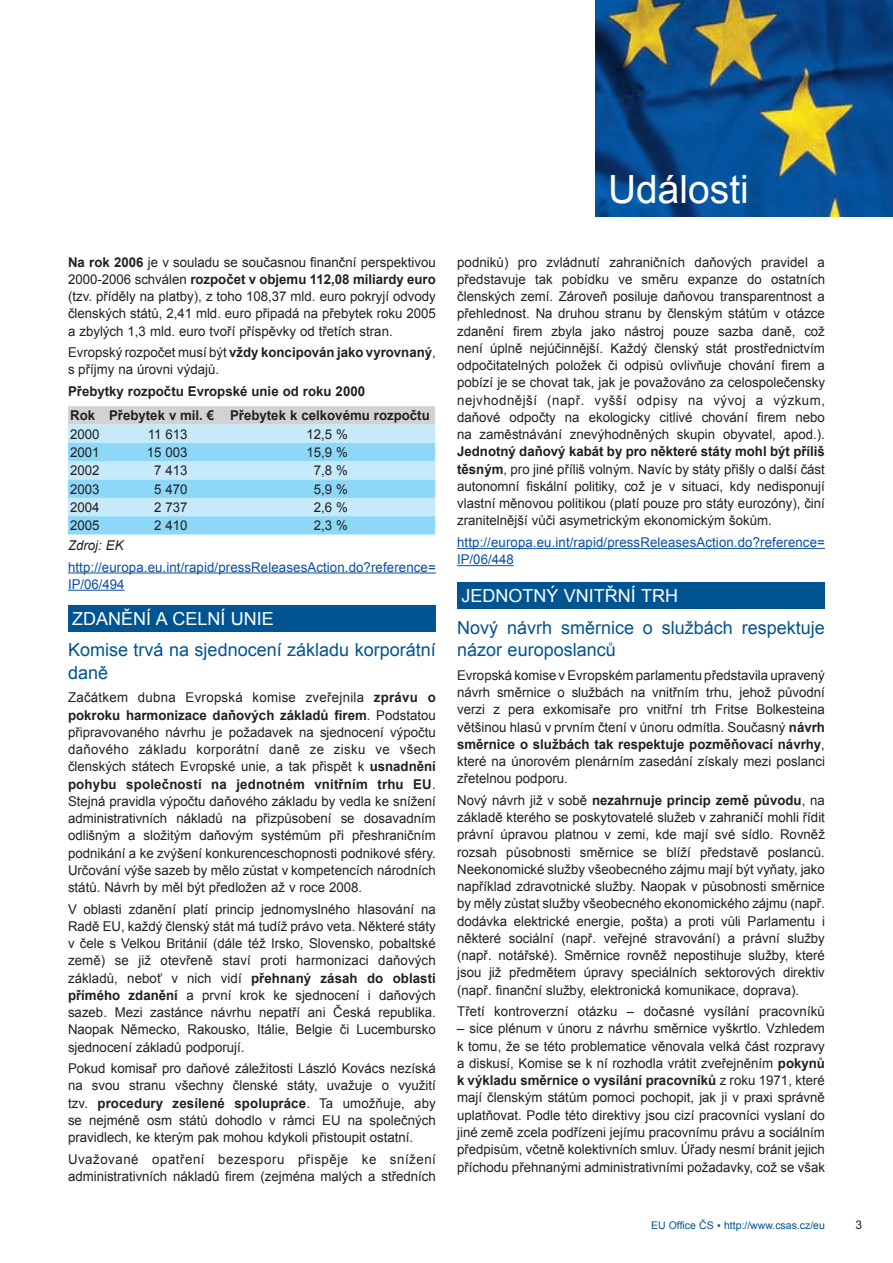
<style>
.page{position:relative;width:893px;height:1263px;background:#fff}
.page>*{position:absolute;margin:0;border:0;box-sizing:border-box;transform-origin:0 0}
.t1{font:39px "Arial";color:#fff}
.t2{font:18px/22.5px "Arial";color:#005492}
.t3{font:18px "Arial";color:#fff}
.t4{font:13.5px/17.2px "Arial";color:#231f20;text-align:justify}
.t5{font:13.5px/17.2px "Arial";letter-spacing:.01em;color:#094fa3}
.t6{font:700 13.5px/24.3px "Arial";color:#231f20}
.t7{font:italic 13.5px "Arial";color:#231f20}
.t8{font:12px "Arial";color:#231f20}
.t9{font:10.5px "Arial";color:#005492}
.s1{font-weight:700}
</style>
<div class="page">
<img style="left:595px;top:0;width:298px;height:217px">
<svg style="left:68px;top:406px;width:367px;height:128px;background:#afdef3"></svg>
<hr style="left:68px;top:572px;width:368px;height:1px;background:#094fa3">
<hr style="left:68px;top:590px;width:57px;height:1px;background:#094fa3">
<hr style="left:457px;top:548px;width:368px;height:1px;background:#094fa3">
<hr style="left:457px;top:565px;width:57px;height:1px;background:#094fa3">
<div style="left:68px;top:605px;width:368px;height:26px;background:#005492"></div>
<div style="left:457px;top:583px;width:368px;height:26px;background:#005492"></div>
<h1 class="t1" style="left:608px;top:163px;width:142px">Události</h1>
<p class="t4" style="left:68px;top:253px;width:369px"><span class="s1">Na rok 2006</span> je v souladu se současnou finanční perspektivou 2000-2006 schválen <span class="s1">rozpočet v objemu 112,08 miliardy euro </span>(tzv. příděly na platby), z toho 108,37 mld. euro pokryjí odvody členských států, 2,41 mld. euro připadá na přebytek roku 2005 a zbylých 1,3 mld. euro tvoří příspěvky od třetích stran.</p>
<p class="t4" style="left:68px;top:344px;width:369px">Evropský rozpočet musí být <span class="s1">vždy koncipován jako vyrovnaný</span>, s příjmy na úrovni výdajů.</p>
<p class="t6" style="left:68px;top:379px;width:363px">Přebytky rozpočtu Evropské unie od roku 2000<br>Rok Přebytek v mil. € Přebytek k celkovému rozpočtu</p>
<p class="t4" style="left:70px;top:425px;width:31px">2000</p>
<p class="t4" style="left:148px;top:425px;width:41px">11 613</p>
<p class="t4" style="left:306px;top:425px;width:43px">12,5 %</p>
<p class="t4" style="left:70px;top:444px;width:31px">2001</p>
<p class="t4" style="left:147px;top:444px;width:42px">15 003</p>
<p class="t4" style="left:306px;top:444px;width:43px">15,9 %</p>
<p class="t4" style="left:70px;top:462px;width:31px">2002</p>
<p class="t4" style="left:154px;top:462px;width:35px">7 413</p>
<p class="t4" style="left:314px;top:462px;width:36px">7,8 %</p>
<p class="t4" style="left:70px;top:480px;width:31px">2003</p>
<p class="t4" style="left:154px;top:480px;width:35px">5 470</p>
<p class="t4" style="left:314px;top:480px;width:36px">5,9 %</p>
<p class="t4" style="left:70px;top:499px;width:31px">2004</p>
<p class="t4" style="left:154px;top:499px;width:35px">2 737</p>
<p class="t4" style="left:314px;top:499px;width:36px">2,6 %</p>
<p class="t4" style="left:70px;top:517px;width:31px">2005</p>
<p class="t4" style="left:154px;top:517px;width:35px">2 410</p>
<p class="t4" style="left:314px;top:517px;width:36px">2,3 %</p>
<p class="t7" style="left:68px;top:537px;width:57px">Zdroj: EK</p>
<p class="t5" style="left:68px;top:558px;width:369px">http://europa.eu.int/rapid/pressReleasesAction.do?reference=<br>IP/06/494</p>
<h2 class="t3" style="left:72px;top:607px;width:203px">ZDANĚNÍ A CELNÍ UNIE</h2>
<h2 class="t2" style="left:68px;top:639px;width:369px">Komise trvá na sjednocení základu korporátní daně</h2>
<p class="t4" style="left:68px;top:689px;width:369px">Začátkem dubna Evropská komise zveřejnila <span class="s1">zprávu o pokroku harmonizace daňových základů firem</span>. Podstatou připravovaného návrhu je požadavek na sjednocení výpočtu daňového základu korporátní daně ze zisku ve všech členských státech Evropské unie, a tak přispět k <span class="s1">usnadnění pohybu společností na jednotném vnitřním trhu EU</span>.<br>Stejná pravidla výpočtu daňového základu by vedla ke snížení administrativních nákladů na přizpůsobení se dosavadním odlišným a složitým daňovým systémům při přeshraničním podnikání a ke zvýšení konkurenceschopnosti podnikové sféry.<br>Určování výše sazeb by mělo zůstat v kompetencích národních států. Návrh by měl být předložen až v roce 2008.</p>
<p class="t4" style="left:68px;top:900px;width:369px">V oblasti zdanění platí princip jednomyslného hlasování na Radě EU, každý členský stát má tudíž právo veta. Některé státy v čele s Velkou Británií (dále též Irsko, Slovensko, pobaltské země) se již otevřeně staví proti harmonizaci daňových základů, neboť v nich vidí <span class="s1">přehnaný zásah do oblasti přímého zdanění</span> a první krok ke sjednocení i daňových sazeb. Mezi zastánce návrhu nepatří ani Česká republika.<br>Naopak Německo, Rakousko, Itálie, Belgie či Lucembursko sjednocení základů podporují.</p>
<p class="t4" style="left:68px;top:1060px;width:369px">Pokud komisař pro daňové záležitosti László Kovács nezíská na svou stranu všechny členské státy, uvažuje o využití tzv. <span class="s1">procedury zesílené spolupráce</span>. Ta umožňuje, aby se nejméně osm států dohodlo v rámci EU na společných pravidlech, ke kterým pak mohou kdykoli přistoupit ostatní.</p>
<p class="t4" style="left:68px;top:1150px;width:369px">Uvažované opatření bezesporu přispěje ke snížení administrativních nákladů firem (zejména malých a středních</p>
<p class="t4" style="left:457px;top:253px;width:369px">podniků) pro zvládnutí zahraničních daňových pravidel a představuje tak pobídku ve směru expanze do ostatních členských zemí. Zároveň posiluje daňovou transparentnost a přehlednost. Na druhou stranu by členským státům v otázce zdanění firem zbyla jako nástroj pouze sazba daně, což není úplně nejúčinnější. Každý členský stát prostřednictvím odpočitatelných položek či odpisů ovlivňuje chování firem a pobízí je se chovat tak, jak je považováno za celospolečensky nejvhodnější (např. vyšší odpisy na vývoj a výzkum, daňové odpočty na ekologicky citlivé chování firem nebo na zaměstnávání znevýhodněných skupin obyvatel, apod.).</p>
<p class="t4" style="left:457px;top:443px;width:369px"><span class="s1">Jednotný daňový kabát by pro některé státy mohl být příliš těsným</span>, pro jiné příliš volným. Navíc by státy přišly o další část autonomní fiskální politiky, což je v situaci, kdy nedisponují vlastní měnovou politikou (platí pouze pro státy eurozóny), činí zranitelnější vůči asymetrickým ekonomickým šokům.</p>
<p class="t5" style="left:457px;top:534px;width:369px">http://europa.eu.int/rapid/pressReleasesAction.do?reference=<br>IP/06/448</p>
<h2 class="t3" style="left:461px;top:584px;width:218px">JEDNOTNÝ VNITŘNÍ TRH</h2>
<h2 class="t2" style="left:457px;top:616px;width:369px">Nový návrh směrnice o službách respektuje názor europoslanců</h2>
<p class="t4" style="left:457px;top:667px;width:369px">Evropská komise v Evropském parlamentu představila upravený návrh směrnice o službách na vnitřním trhu, jehož původní verzi z pera exkomisaře pro vnitřní trh Fritse Bolkesteina většinou hlasů v prvním čtení v únoru odmítla. Současný <span class="s1">návrh směrnice o službách tak respektuje pozměňovací návrhy</span>, které na únorovém plenárním zasedání získaly mezi poslanci zřetelnou podporu.</p>
<p class="t4" style="left:457px;top:792px;width:369px">Nový návrh již v sobě <span class="s1">nezahrnuje princip země původu</span>, na základě kterého se poskytovatelé služeb v zahraničí mohli řídit právní úpravou platnou v zemi, kde mají své sídlo. Rovněž rozsah působnosti směrnice se blíží představě poslanců.<br>Neekonomické služby všeobecného zájmu mají být vyňaty, jako například zdravotnické služby. Naopak v působnosti směrnice by měly zůstat služby všeobecného ekonomického zájmu (např. dodávka elektrické energie, pošta) a proti vůli Parlamentu i některé sociální (např. veřejné stravování) a právní služby (např. notářské). Směrnice rovněž nepostihuje služby, které jsou již předmětem úpravy speciálních sektorových direktiv (např. finanční služby, elektronická komunikace, doprava).</p>
<p class="t4" style="left:457px;top:1003px;width:369px">Třetí kontroverzní otázku – dočasné vysílání pracovníků</p>
<p class="t4" style="left:457px;top:1020px;width:369px">– sice plénum v únoru z návrhu směrnice vyškrtlo. Vzhledem k tomu, že se této problematice věnovala velká část rozpravy a diskusí, Komise se k ní rozhodla vrátit zveřejněním <span class="s1">pokynů k výkladu směrnice o vysílání pracovníků</span> z roku 1971, které mají členským státům pomoci pochopit, jak ji v praxi správně uplatňovat. Podle této direktivy jsou cizí pracovníci vyslaní do jiné země zcela podřízeni jejímu pracovnímu právu a sociálním předpisům, včetně kolektivních smluv. Úřady nesmí bránit jejich příchodu přehnanými administrativními požadavky, což se však</p>
<p class="t9" style="left:651px;top:1218px;width:175px">EU Office ČS ▪ http://www.csas.cz/eu</p>
<p class="t8" style="left:856px;top:1217px;width:8px">3</p>
</div>
